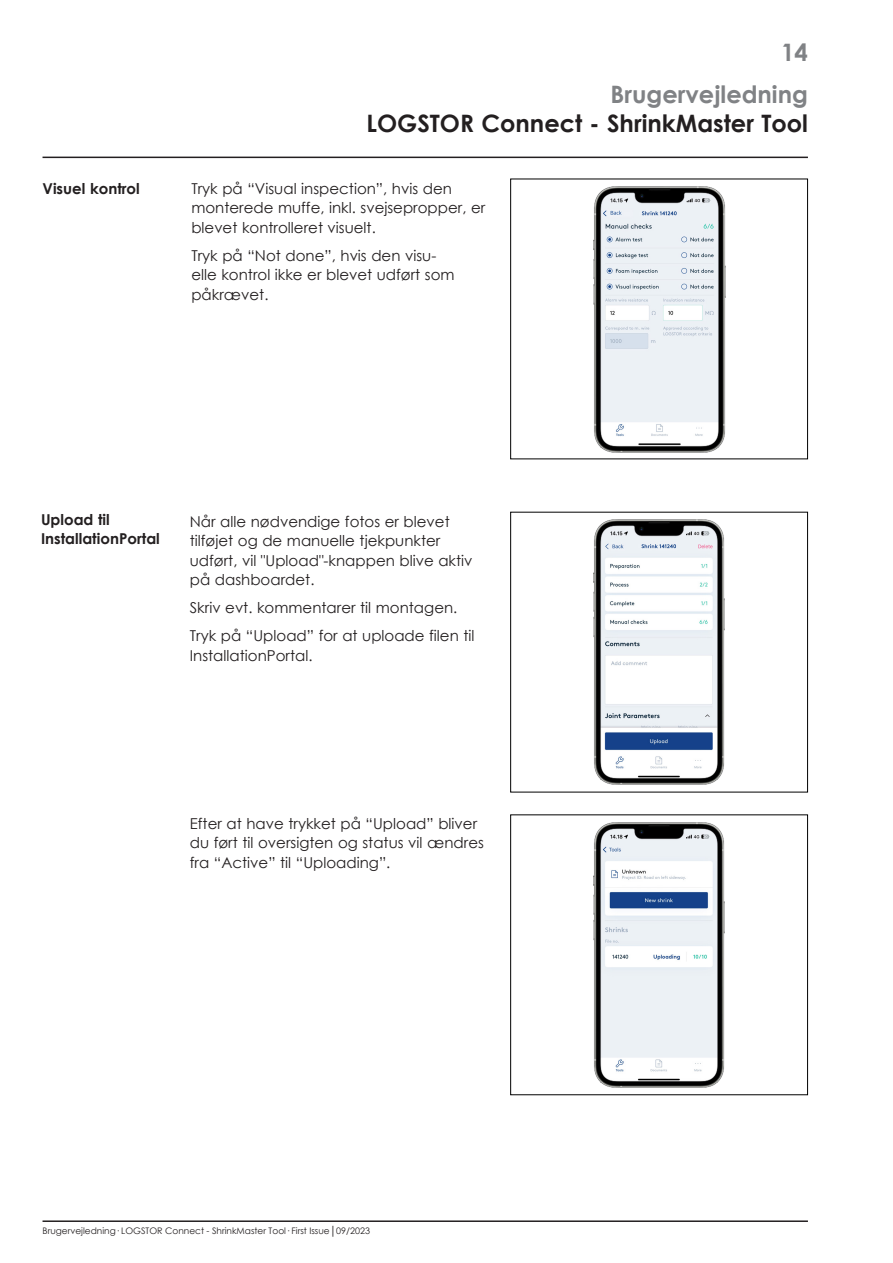
<style>
.page{position:relative;width:893px;height:1263px;background:#fff}
.page>*{position:absolute;margin:0;border:0;box-sizing:border-box;transform-origin:0 0}
.t1{font:700 24px "Century Gothic";color:#231f20}
.t2{font:700 24px/42.5px "Century Gothic";color:#808285;text-align:right}
.t3{font:15px/19.5px "Century Gothic";color:#231f20}
.t4{font:700 15px/19.5px "Century Gothic";color:#231f20}
.t5{font:9px "Century Gothic";color:#231f20}
</style>
<div class="page">
<hr style="left:43px;top:1220px;width:765px;height:2px;background:#231f20">
<hr style="left:43px;top:157px;width:765px;height:1px;background:#231f20">
<img style="left:593px;top:186px;width:132px;height:266px">
<div style="left:510px;top:179px;width:298px;height:280px;border:1px solid #000"></div>
<img style="left:593px;top:519px;width:132px;height:266px">
<div style="left:510px;top:512px;width:298px;height:280px;border:1px solid #000"></div>
<img style="left:593px;top:822px;width:132px;height:265px">
<div style="left:510px;top:814px;width:298px;height:281px;border:1px solid #000"></div>
<p class="t4" style="left:43px;top:178px;width:99px">Visuel kontrol</p>
<h1 class="t2" style="left:611px;top:30px;width:199px">14<br>Brugervejledning</h1>
<h1 class="t1" style="left:367px;top:105px;width:443px">LOGSTOR Connect - ShrinkMaster Tool</h1>
<p class="t3" style="left:191px;top:178px;width:295px">Tryk på “Visual inspection”, hvis den monterede muffe, inkl. svejsepropper, er blevet kontrolleret visuelt.</p>
<p class="t3" style="left:191px;top:245px;width:265px">Tryk på “Not done”, hvis den visu&shy;elle kontrol ikke er blevet udført som påkrævet.</p>
<p class="t4" style="left:41px;top:509px;width:120px">Upload til<br>InstallationPortal</p>
<p class="t3" style="left:190px;top:511px;width:284px">Når alle nødvendige fotos er blevet tilføjet og de manuelle tjekpunkter udført, vil "Upload"-knappen blive aktiv på dashboardet.</p>
<p class="t3" style="left:190px;top:594px;width:286px;line-height:28px">Skriv evt. kommentarer til montagen.<br>Tryk på “Upload” for at uploade filen til</p>
<p class="t3" style="left:190px;top:645px;width:124px">InstallationPortal.</p>
<p class="t3" style="left:190px;top:813px;width:296px">Efter at have trykket på “Upload” bliver du ført til oversigten og status vil ændres fra “Active” til “Uploading”.</p>
<p class="t5" style="left:43px;top:1224px;width:329px">Brugervejledning· LOGSTOR Connect - ShrinkMaster Tool· First Issue│09/2023</p>
</div>
